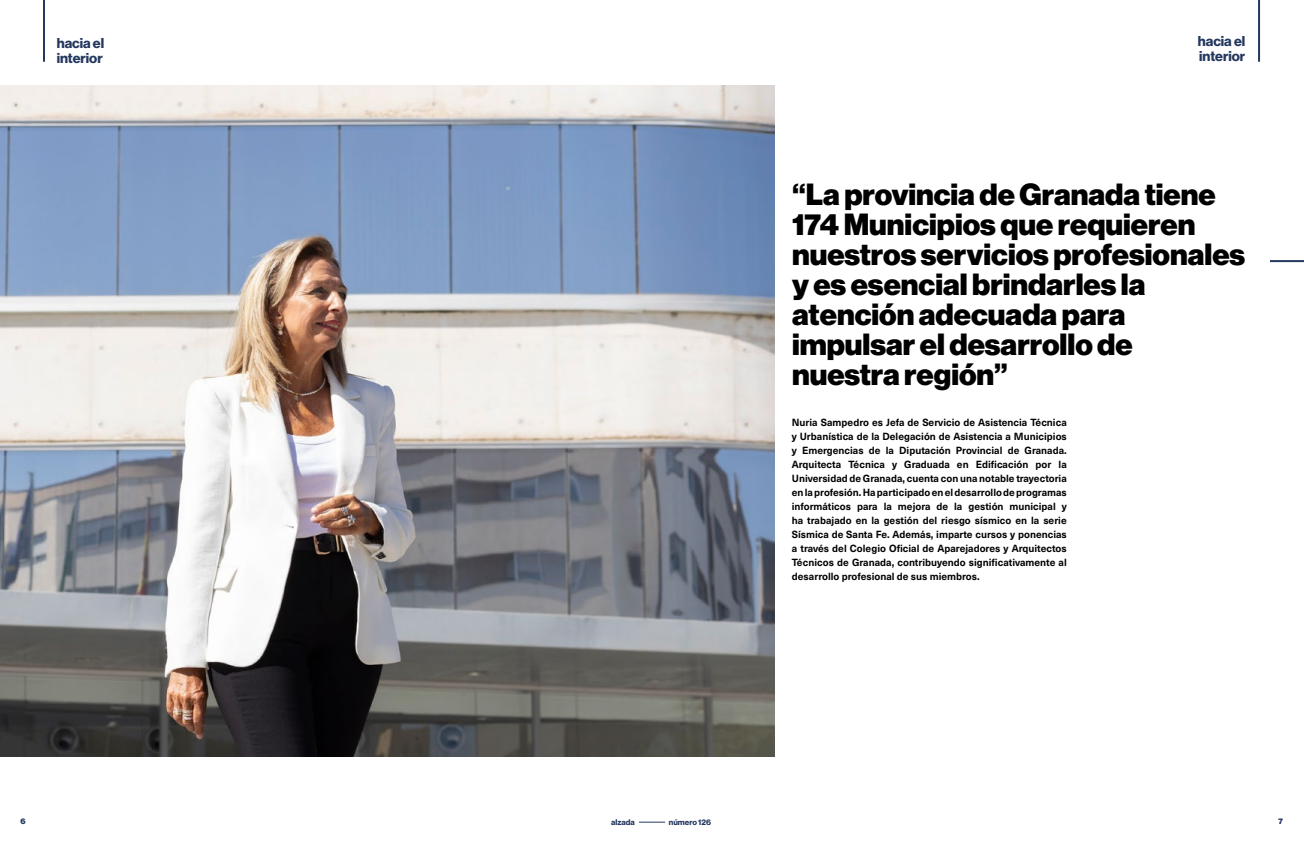
<style>
.page{position:relative;width:1304px;height:842px;background:#fff}
.page>*{position:absolute;margin:0;border:0;box-sizing:border-box;transform-origin:0 0}
.t1{font:30px/30px "N Haas Grotesk DS Pro 95 Blk";color:#000}
.t2{font:14px/15px "N Haas Grotesk DS Pro 75 Bd";color:#24385f}
.t3{font:700 10.2px/14px "Neue Haas Unica W1 G";color:#000;text-align:justify}
.t4{font:8px "N Haas Grotesk DS Pro 75 Bd";color:#24385f}
.t5{font:8px "N Haas Grotesk DS Pro 95 Blk";color:#24385f}
</style>
<div class="page">
<hr style="left:1270px;top:260px;width:34px;height:2px;background:#24385f">
<hr style="left:43px;top:0;width:2px;height:62px;background:#24385f">
<svg style="left:639px;top:822px;width:26px;height:1px"></svg>
<img style="left:0;top:85px;width:775px;height:672px">
<hr style="left:1258px;top:0;width:2px;height:62px;background:#24385f">
<h2 class="t2" style="left:57px;top:36px;width:49px">hacia el interior</h2>
<h2 class="t2" style="left:1198px;top:33px;width:49px">hacia el interior</h2>
<h1 class="t1" style="left:792px;top:180px;width:455px">“La provincia de Granada tiene<br>174 Municipios que requieren nuestros servicios profesionales y es esencial brindarles la atención adecuada para impulsar el desarrollo de nuestra región”</h1>
<p class="t3" style="left:792px;top:415px;width:276px">Nuria Sampedro es Jefa de Servicio de Asistencia Técnica y Urbanística de la Delegación de Asistencia a Municipios y Emergencias de la Diputación Provincial de Granada.<br>Arquitecta Técnica y Graduada en Edificación por la Universidad de Granada, cuenta con una notable trayectoria en la profesión. Ha participado en el desarrollo de programas informáticos para la mejora de la gestión municipal y ha trabajado en la gestión del riesgo sísmico en la serie Sísmica de Santa Fe. Además, imparte cursos y ponencias a través del Colegio Oficial de Aparejadores y Arquitectos Técnicos de Granada, contribuyendo significativamente al desarrollo profesional de sus miembros.</p>
<p class="t5" style="left:20px;top:817px;width:7px">6</p>
<p class="t5" style="left:1278px;top:817px;width:6px">7</p>
<p class="t4" style="left:611px;top:817px;width:25px">alzada</p>
<p class="t4" style="left:669px;top:817px;width:44px">número 126</p>
</div>
